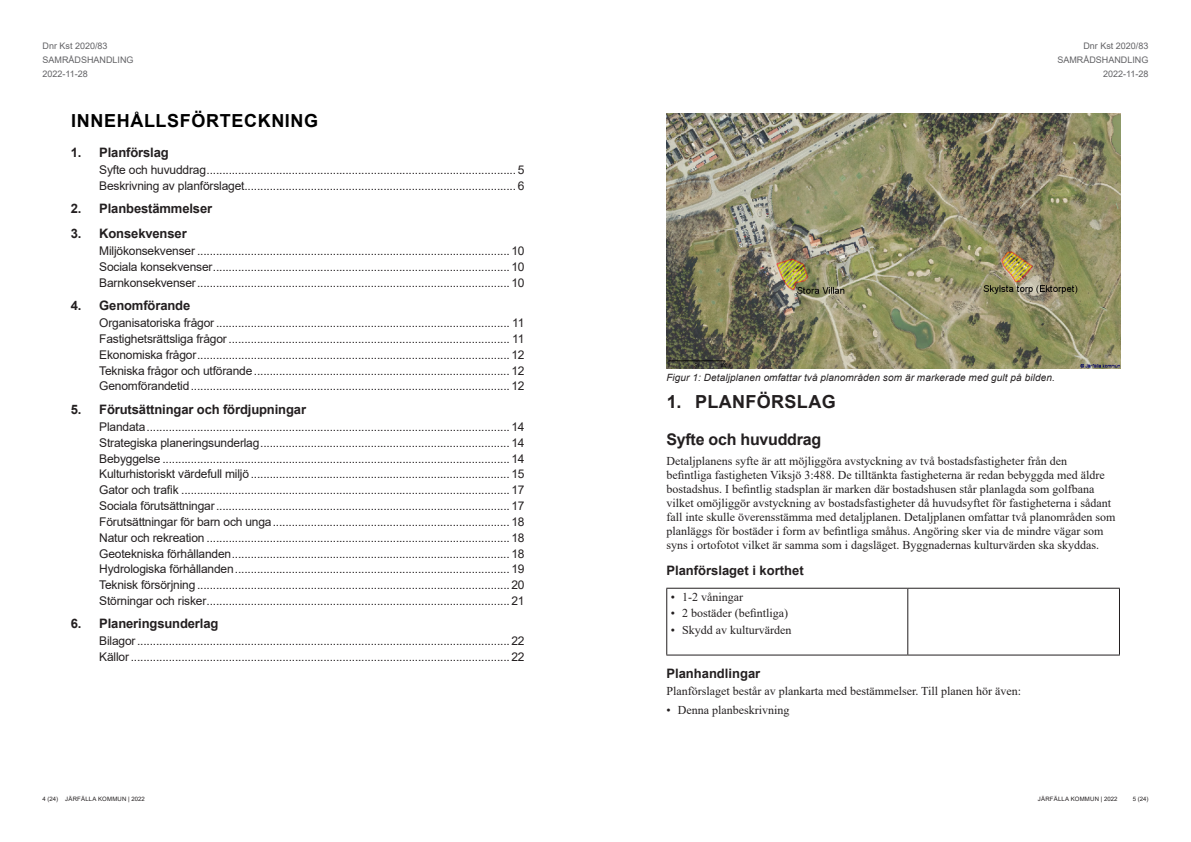
<style>
.page{position:relative;width:1191px;height:842px;background:#fff}
.page>*{position:absolute;margin:0;border:0;box-sizing:border-box;transform-origin:0 0}
.t1{font:700 18px "Arial";letter-spacing:.035em;color:#000}
.t2{font:700 18px "Arial";letter-spacing:.02em;color:#231f20}
.Rubrik_2{font:700 16px "Arial";letter-spacing:-.015em;color:#231f20}
.Rubrik_3{font:700 13px "Arial";letter-spacing:-.01em;color:#231f20}
.t3{font:12px "Arial";letter-spacing:-.015em;color:#231f20}
.Brödtext{font:12px/14px "Times New Roman";color:#231f20}
.t4{font:italic 10px "Arial";letter-spacing:.01em;color:#231f20}
.t5{font:9px/13.8px "Arial";color:#636366;text-align:right}
.t6{font:6px "Arial";letter-spacing:.035em;color:#231f20}
</style>
<div class="page">
<hr style="left:666px;top:588px;width:241px;height:1px;background:#231f20">
<hr style="left:907px;top:588px;width:212px;height:1px;background:#231f20">
<hr style="left:666px;top:655px;width:241px;height:1px;background:#231f20">
<hr style="left:907px;top:655px;width:212px;height:1px;background:#231f20">
<hr style="left:666px;top:589px;width:1px;height:66px;background:#231f20">
<hr style="left:907px;top:589px;width:1px;height:66px;background:#231f20">
<hr style="left:1119px;top:589px;width:1px;height:66px;background:#231f20">
<img style="left:666px;top:113px;width:454px;height:255px">
<p class="t5" style="left:43px;top:39px;width:93px;text-align:left">Dnr Kst 2020/83<br>SAMRÅDSHANDLING<br>2022-11-28</p>
<p class="t1" style="left:71px;top:107px;width:248px">INNEHÅLLSFÖRTECKNING</p>
<p class="Rubrik_3" style="left:71px;top:143px;width:99px">1. Planförslag</p>
<p class="t3" style="left:99px;top:162px;width:427px">Syfte och huvuddrag.................................................................................................. 5</p>
<p class="t3" style="left:99px;top:177px;width:427px">Beskrivning av planförslaget...................................................................................... 6</p>
<p class="Rubrik_3" style="left:71px;top:199px;width:143px">2. Planbestämmelser</p>
<p class="Rubrik_3" style="left:71px;top:224px;width:117px">3. Konsekvenser</p>
<p class="t3" style="left:99px;top:243px;width:427px">Miljökonsekvenser ...................................................................................................10</p>
<p class="t3" style="left:99px;top:258px;width:427px">Sociala konsekvenser..............................................................................................10</p>
<p class="t3" style="left:99px;top:274px;width:427px">Barnkonsekvenser...................................................................................................10</p>
<p class="Rubrik_3" style="left:71px;top:296px;width:121px">4. Genomförande</p>
<p class="t3" style="left:99px;top:315px;width:427px">Organisatoriska frågor ............................................................................................. 11</p>
<p class="t3" style="left:99px;top:330px;width:427px">Fastighetsrättsliga frågor ......................................................................................... 11</p>
<p class="t3" style="left:99px;top:346px;width:427px">Ekonomiska frågor...................................................................................................12</p>
<p class="t3" style="left:99px;top:362px;width:427px">Tekniska frågor och utförande.................................................................................12</p>
<p class="t3" style="left:99px;top:378px;width:427px">Genomförandetid.....................................................................................................12</p>
<p class="Rubrik_3" style="left:71px;top:400px;width:237px">5. Förutsättningar och fördjupningar</p>
<p class="t3" style="left:99px;top:418px;width:427px">Plandata...................................................................................................................14</p>
<p class="t3" style="left:99px;top:434px;width:427px">Strategiska planeringsunderlag...............................................................................14</p>
<p class="t3" style="left:99px;top:450px;width:427px">Bebyggelse ..............................................................................................................14</p>
<p class="t3" style="left:99px;top:466px;width:427px">Kulturhistoriskt värdefull miljö..................................................................................15</p>
<p class="t3" style="left:99px;top:482px;width:427px">Gator och trafik ........................................................................................................17</p>
<p class="t3" style="left:99px;top:498px;width:427px">Sociala förutsättningar.............................................................................................17</p>
<p class="t3" style="left:99px;top:513px;width:427px">Förutsättningar för barn och unga...........................................................................18</p>
<p class="t3" style="left:99px;top:529px;width:427px">Natur och rekreation ................................................................................................18</p>
<p class="t3" style="left:99px;top:545px;width:427px">Geotekniska förhållanden........................................................................................18</p>
<p class="t3" style="left:99px;top:561px;width:427px">Hydrologiska förhållanden.......................................................................................19</p>
<p class="t3" style="left:99px;top:577px;width:427px">Teknisk försörjning ...................................................................................................20</p>
<p class="t3" style="left:99px;top:592px;width:427px">Störningar och risker................................................................................................21</p>
<p class="Rubrik_3" style="left:71px;top:614px;width:149px">6. Planeringsunderlag</p>
<p class="t3" style="left:99px;top:633px;width:427px">Bilagor......................................................................................................................22</p>
<p class="t3" style="left:99px;top:649px;width:427px">Källor ........................................................................................................................22</p>
<p class="t5" style="left:1057px;top:39px;width:93px">Dnr Kst 2020/83<br>SAMRÅDSHANDLING<br>2022-11-28</p>
<p class="t4" style="left:666px;top:371px;width:390px">Figur 1: Detaljplanen omfattar två planområden som är markerade med gult på bilden.</p>
<p class="t2" style="left:666px;top:389px;width:170px">1. PLANFÖRSLAG</p>
<p class="Rubrik_2" style="left:666px;top:428px;width:156px">Syfte och huvuddrag</p>
<p class="Brödtext" style="left:666px;top:454px;width:450px">Detaljplanens syfte är att möjliggöra avstyckning av två bostadsfastigheter från den<br>befintliga fastigheten Viksjö 3:488. De tilltänkta fastigheterna är redan bebyggda med äldre bostadshus. I befintlig stadsplan är marken där bostadshusen står planlagda som golfbana vilket omöjliggör avstyckning av bostadsfastigheter då huvudsyftet för fastigheterna i sådant fall inte skulle överensstämma med detaljplanen. Detaljplanen omfattar två planområden som planläggs för bostäder i form av befintliga småhus. Angöring sker via de mindre vägar som syns i ortofotot vilket är samma som i dagsläget. Byggnadernas kulturvärden ska skyddas.</p>
<p class="Rubrik_3" style="left:666px;top:562px;width:139px">Planförslaget i korthet</p>
<p class="Brödtext" style="left:671px;top:589px;width:74px">• 1-2 våningar</p>
<p class="Brödtext" style="left:671px;top:606px;width:119px">• 2 bostäder (befintliga)</p>
<p class="Brödtext" style="left:671px;top:623px;width:122px">• Skydd av kulturvärden</p>
<p class="Rubrik_3" style="left:666px;top:664px;width:95px">Planhandlingar</p>
<p class="Brödtext" style="left:666px;top:683px;width:356px">Planförslaget består av plankarta med bestämmelser. Till planen hör även:</p>
<p class="Brödtext" style="left:666px;top:703px;width:124px">• Denna planbeskrivning</p>
<p class="t6" style="left:43px;top:794px;width:104px">4 (24) JÄRFÄLLA KOMMUN | 2022</p>
<p class="t6" style="left:1038px;top:794px;width:81px">JÄRFÄLLA KOMMUN | 2022</p>
<p class="t6" style="left:1132px;top:794px;width:17px">5 (24)</p>
</div>
